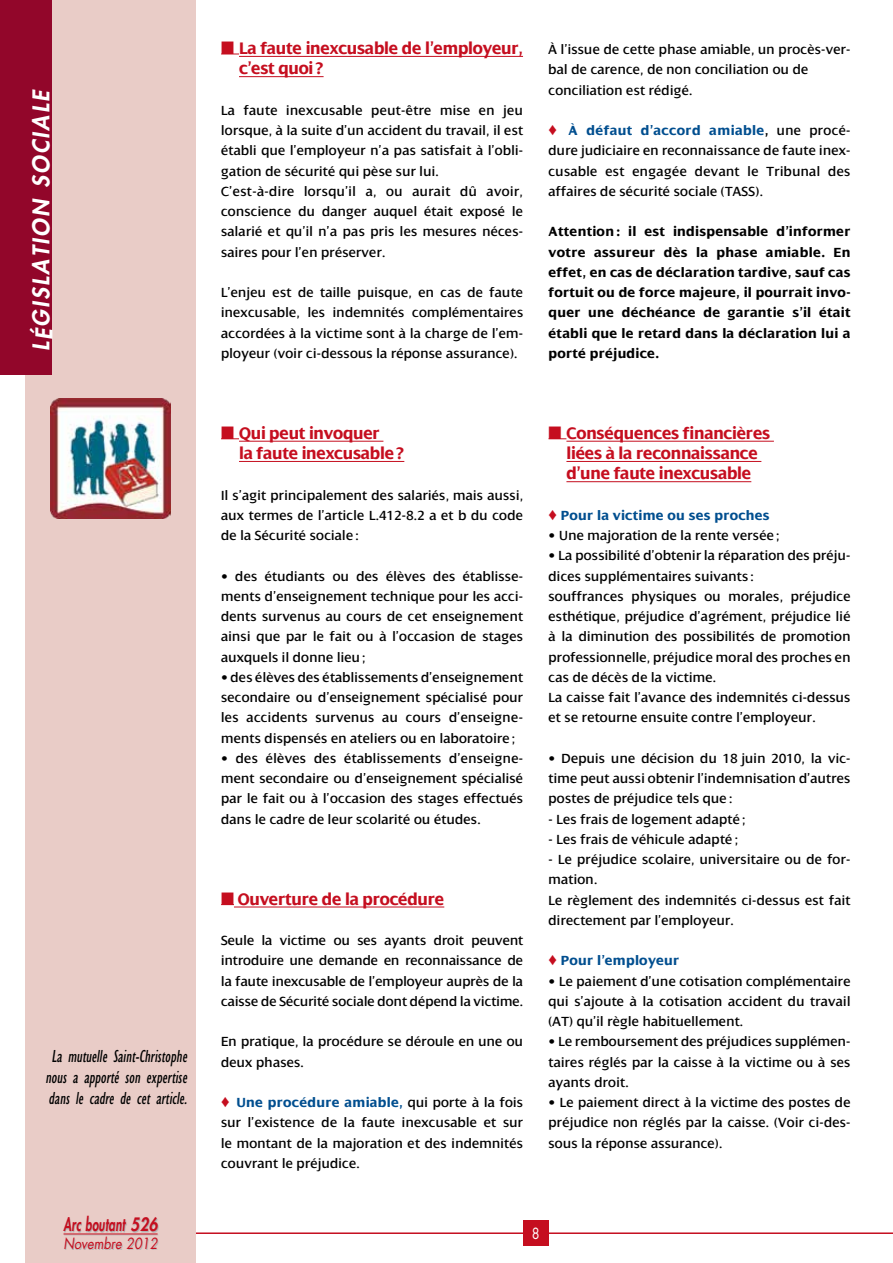
<style>
.page{position:relative;width:893px;height:1263px;background:#fff}
.page>*{position:absolute;margin:0;border:0;box-sizing:border-box;transform-origin:0 0}
.t1{font:italic 800 22.5px "Futura CE";color:#fff}
.t2{font:700 18px/20.2px "Dialog";letter-spacing:-.01em;color:#c50e1f;scale:.95 1}
.t3{font:condensed 18px/21px "Gill Sans";color:#000;text-align:center;scale:.9 1}
.t4{font:italic 800 18px "Futura CE";letter-spacing:.02em;color:#c50e1f;scale:.65 1}
.t5{font:italic 15px "Futura CE";color:#c50e1f;scale:.85 1}
.t6{font:15px "Futura";color:#fff;scale:.85 1}
.t7{font:14.25px/20.2px "Dialog";letter-spacing:.02em;color:#000;text-align:justify}
.t8{font:700 14.25px/20.2px "Dialog";letter-spacing:.02em;color:#000;text-align:justify}
.t9{font:700 14.25px "Dialog";letter-spacing:.02em;color:#004e8f}
.s1{color:#c50e1f}
.s2{font-weight:700;color:#004e8f}
.s3{font-weight:700}
</style>
<div class="page">
<hr style="left:196px;top:1232px;width:697px;height:2px;background:#c50e1f">
<div style="left:26px;top:0;width:170px;height:1263px;background:#e9ccc7"></div>
<div style="left:0;top:0;width:51px;height:374px;background:#92062a"></div>
<div style="left:523px;top:1220px;width:26px;height:26px;background:#c50e1f"></div>
<img style="left:50px;top:399px;width:120px;height:120px">
<svg style="left:64px;top:1217px;width:95px;height:33px"></svg>
<hr style="left:64px;top:1233px;width:94px;height:1px;background:#c50e1f">
<svg style="left:221px;top:54px;width:18px;height:1px"></svg>
<hr style="left:239px;top:56px;width:284px;height:1px;background:#c50e1f">
<hr style="left:239px;top:76px;width:85px;height:1px;background:#c50e1f">
<svg style="left:221px;top:438px;width:18px;height:1px"></svg>
<hr style="left:239px;top:441px;width:144px;height:1px;background:#c50e1f">
<hr style="left:239px;top:461px;width:165px;height:1px;background:#c50e1f">
<svg style="left:221px;top:904px;width:13px;height:1px"></svg>
<hr style="left:234px;top:907px;width:210px;height:1px;background:#c50e1f">
<svg style="left:549px;top:438px;width:17px;height:1px"></svg>
<hr style="left:566px;top:441px;width:208px;height:1px;background:#c50e1f">
<hr style="left:566px;top:461px;width:195px;height:1px;background:#c50e1f">
<hr style="left:566px;top:481px;width:185px;height:1px;background:#c50e1f">
<h1 class="t1" style="left:25px;top:351px;width:264px;rotate:-90deg">LÉGISLATION SOCIALE</h1>
<p class="t3" style="left:45px;top:1046px;width:162px">La mutuelle Saint-Christophe nous a apporté son expertise dans le cadre de cet article.</p>
<p class="t4" style="left:63px;top:1212px;width:147px">Arc boutant 526</p>
<p class="t5" style="left:64px;top:1234px;width:112px">Novembre 2012</p>
<p class="t2" style="left:239px;top:38px;width:300px;text-indent:-18px">■ La faute inexcusable de l’employeur, c’est quoi?</p>
<p class="t7" style="left:221px;top:100px;width:303px;text-align:left">La faute inexcusable peut-être mise en jeu lorsque, à la suite d’un accident du travail, il est établi que l’employeur n’a pas satisfait à l’obli&shy;gation de sécurité qui pèse sur lui.<br>C’est-à-dire lorsqu’il a, ou aurait dû avoir, conscience du danger auquel était exposé le salarié et qu’il n’a pas pris les mesures néces&shy;saires pour l’en préserver.</p>
<p class="t7" style="left:221px;top:282px;width:304px">L’enjeu est de taille puisque, en cas de faute inexcusable, les indemnités complémentaires accordées à la victime sont à la charge de l’em&shy;ployeur (voir ci-dessous la réponse assurance).</p>
<p class="t7" style="left:549px;top:39px;width:303px;text-align:left">À l’issue de cette phase amiable, un procès-ver&shy;bal de carence, de non conciliation ou de conciliation est rédigé.</p>
<p class="t7" style="left:549px;top:120px;width:303px"><span class="s1">♦</span> <span class="s2">À défaut d’accord amiable</span><span class="s3">,</span> une procé&shy;dure judiciaire en reconnaissance de faute inex&shy;cusable est engagée devant le Tribunal des affaires de sécurité sociale (TASS).</p>
<p class="t8" style="left:549px;top:222px;width:303px">Attention : il est indispensable d’informer votre assureur dès la phase amiable. En effet, en cas de déclaration tardive, sauf cas fortuit ou de force majeure, il pourrait invo&shy;quer une déchéance de garantie s’il était établi que le retard dans la déclaration lui a porté préjudice.</p>
<p class="t2" style="left:239px;top:423px;width:176px;text-indent:-18px">■ Qui peut invoquer<br>la faute inexcusable?</p>
<p class="t7" style="left:221px;top:485px;width:303px">Il s’agit principalement des salariés, mais aussi, aux termes de l’article L.412-8.2 a et b du code de la Sécurité sociale :</p>
<p class="t7" style="left:221px;top:566px;width:303px">• des étudiants ou des élèves des établisse&shy;ments d’enseignement technique pour les acci&shy;dents survenus au cours de cet enseignement ainsi que par le fait ou à l’occasion de stages auxquels il donne lieu ;</p>
<p class="t7" style="left:221px;top:667px;width:303px">• des élèves des établissements d’enseignement secondaire ou d’enseignement spécialisé pour les accidents survenus au cours d’enseigne&shy;ments dispensés en ateliers ou en laboratoire ;</p>
<p class="t7" style="left:221px;top:748px;width:303px">• des élèves des établissements d’enseigne&shy;ment secondaire ou d’enseignement spécialisé par le fait ou à l’occasion des stages effectués dans le cadre de leur scolarité ou études.</p>
<p class="t2" style="left:221px;top:889px;width:236px">■ Ouverture de la procédure</p>
<p class="t7" style="left:221px;top:930px;width:304px">Seule la victime ou ses ayants droit peuvent introduire une demande en reconnaissance de la faute inexcusable de l’employeur auprès de la caisse de Sécurité sociale dont dépend la victime.</p>
<p class="t7" style="left:221px;top:1032px;width:303px">En pratique, la procédure se déroule en une ou deux phases.</p>
<p class="t7" style="left:221px;top:1092px;width:303px"><span class="s1">♦</span> <span class="s2">Une procédure amiable,</span> qui porte à la fois sur l’existence de la faute inexcusable et sur le montant de la majoration et des indemnités couvrant le préjudice.</p>
<p class="t2" style="left:549px;top:423px;width:235px;text-align:center">■ Conséquences financières liées à la reconnaissance d’une faute inexcusable</p>
<p class="t9" style="left:549px;top:507px;width:223px"><span class="s1">♦</span> Pour la victime ou ses proches</p>
<p class="t7" style="left:549px;top:525px;width:232px">• Une majoration de la rente versée ;</p>
<p class="t7" style="left:549px;top:546px;width:303px;text-align:left">• La possibilité d’obtenir la réparation des préju&shy;dices supplémentaires suivants :<br>souffrances physiques ou morales, préjudice esthétique, préjudice d’agrément, préjudice lié à la diminution des possibilités de promotion professionnelle, préjudice moral des proches en cas de décès de la victime.<br>La caisse fait l’avance des indemnités ci-dessus et se retourne ensuite contre l’employeur.</p>
<p class="t7" style="left:549px;top:748px;width:303px">• Depuis une décision du 18 juin 2010, la vic&shy;time peut aussi obtenir l’indemnisation d’autres postes de préjudice tels que :</p>
<p class="t7" style="left:549px;top:809px;width:198px">- Les frais de logement adapté ;</p>
<p class="t7" style="left:549px;top:829px;width:191px">- Les frais de véhicule adapté ;</p>
<p class="t7" style="left:549px;top:849px;width:303px;text-align:left">- Le préjudice scolaire, universitaire ou de for&shy;mation.<br>Le règlement des indemnités ci-dessus est fait directement par l’employeur.</p>
<p class="t9" style="left:549px;top:953px;width:132px"><span class="s1">♦</span> Pour l’employeur</p>
<p class="t7" style="left:549px;top:971px;width:303px">• Le paiement d’une cotisation complémentaire qui s’ajoute à la cotisation accident du travail (AT) qu’il règle habituellement.</p>
<p class="t7" style="left:549px;top:1032px;width:303px">• Le remboursement des préjudices supplémen&shy;taires réglés par la caisse à la victime ou à ses ayants droit.</p>
<p class="t7" style="left:549px;top:1092px;width:303px">• Le paiement direct à la victime des postes de préjudice non réglés par la caisse. (Voir ci-des&shy;sous la réponse assurance).</p>
<p class="t6" style="left:532px;top:1224px;width:11px">8</p>
</div>
